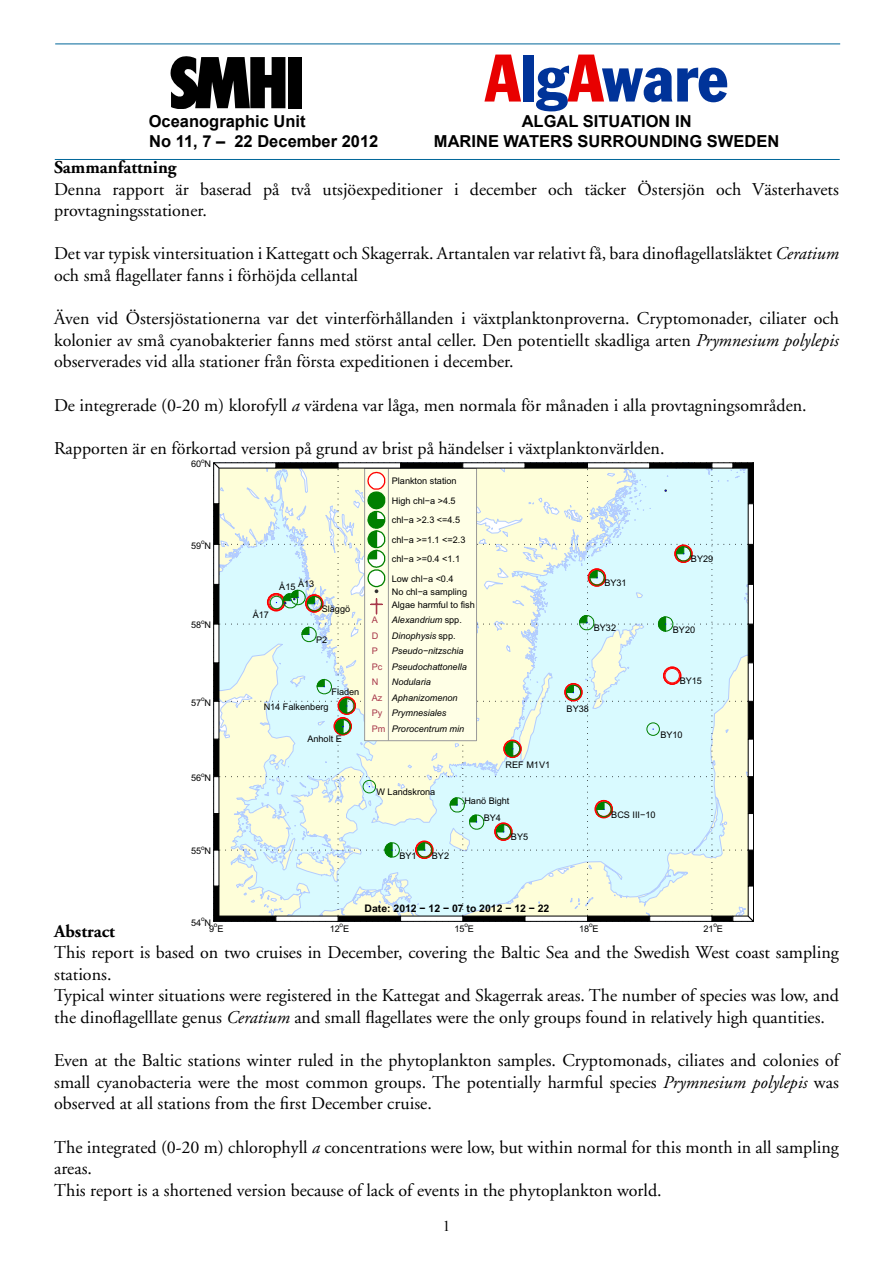
<style>
.page{position:relative;width:893px;height:1263px;background:#fff}
.page>*{position:absolute;margin:0;border:0;box-sizing:border-box;transform-origin:0 0}
.t1{font:condensed 66px "Franklin Gothic";color:#039}
.t2{font:18px/21.6px "Adobe Garamond";color:#000}
.t3{font:700 18px "Adobe Garamond";color:#000}
.t4{font:700 16.5px/19.8px "Arial";color:#000;text-align:center}
.t5{font:15px "Times New Roman";color:#000}
.t6{font:700 10.35px "Arial";color:#000}
.t7{font:9.15px/19.5px "Arial";color:#000}
.t8{font:italic 9.15px/15.5px "Arial";color:#000}
.t9{font:9.15px/15.5px "Arial";color:#a7374a}
.t10{font:6.45px "Arial";color:#000}
.s1{color:#e80000}
.s2{font-style:italic}
.s3{font-style:normal}
</style>
<div class="page">
<svg style="left:170px;top:56px;width:115px;height:52px"></svg>
<div style="left:288px;top:57px;width:14px;height:51px;background:#000"></div>
<hr style="left:55px;top:44px;width:785px;height:1px;background:#069">
<hr style="left:55px;top:159px;width:785px;height:1px;background:#069">
<svg style="left:213px;top:462px;width:541px;height:460px;background:#ddede3"></svg>
<h1 class="t1" style="left:485px;top:38px;width:245px"><span class="s1">A</span>lg<span class="s1">A</span>ware</h1>
<p class="t4" style="left:149px;top:112px;width:231px;text-align:left">Oceanographic Unit<br>No 11, 7 – 22 December 2012</p>
<p class="t3" style="left:54px;top:157px;width:124px">Sammanfattning</p>
<p class="t2" style="left:54px;top:179px;width:786px">Denna rapport är baserad på två utsjöexpeditioner i december och täcker Östersjön och Västerhavets provtagningsstationer.</p>
<p class="t2" style="left:54px;top:243px;width:786px">Det var typisk vintersituation i Kattegatt och Skagerrak. Artantalen var relativt få, bara dinoflagellatsläktet <span class="s2">Ceratium </span>och små flagellater fanns i förhöjda cellantal</p>
<p class="t2" style="left:54px;top:308px;width:786px;text-align:justify">Även vid Östersjöstationerna var det vinterförhållanden i växtplanktonproverna. Cryptomonader, ciliater och kolonier av små cyanobakterier fanns med störst antal celler. Den potentiellt skadliga arten <span class="s2">Prymnesium polylepis </span>observerades vid alla stationer från första expeditionen i december.</p>
<p class="t2" style="left:54px;top:395px;width:754px">De integrerade (0-20 m) klorofyll <span class="s2">a</span> värdena var låga, men normala för månaden i alla provtagningsområden.</p>
<p class="t2" style="left:54px;top:438px;width:612px">Rapporten är en förkortad version på grund av brist på händelser i växtplanktonvärlden.</p>
<p class="t4" style="left:434px;top:112px;width:347px">ALGAL SITUATION IN<br>MARINE WATERS SURROUNDING SWEDEN</p>
<p class="t10" style="left:201px;top:457px;width:5px">o</p>
<p class="t7" style="left:191px;top:454px;width:21px">60 N</p>
<p class="t10" style="left:201px;top:538px;width:5px">o</p>
<p class="t7" style="left:191px;top:536px;width:21px">59 N</p>
<p class="t10" style="left:201px;top:618px;width:5px">o</p>
<p class="t7" style="left:191px;top:616px;width:21px">58 N</p>
<p class="t10" style="left:201px;top:695px;width:5px">o</p>
<p class="t7" style="left:191px;top:693px;width:21px">57 N</p>
<p class="t10" style="left:201px;top:771px;width:5px">o</p>
<p class="t7" style="left:191px;top:768px;width:21px">56 N</p>
<p class="t10" style="left:201px;top:844px;width:5px">o</p>
<p class="t7" style="left:191px;top:842px;width:21px">55 N</p>
<p class="t7" style="left:392px;top:471px;width:75px">Plankton station<br>High chl−a &gt;4.5 chl−a &gt;2.3 &lt;=4.5 chl−a &gt;=1.1 &lt;=2.3 chl−a &gt;=0.4 &lt;1.1<br>Low chl−a &lt;0.4</p>
<p class="t7" style="left:392px;top:585px;width:85px;line-height:13.2px">No chl−a sampling<br>Algae harmful to fish</p>
<p class="t8" style="left:392px;top:613px;width:77px">Alexandrium <span class="s3">spp.<br></span>Dinophysis <span class="s3">spp.<br></span>Pseudo−nitzschia<br>Pseudochattonella<br>Nodularia<br>Aphanizomenon<br>Prymnesiales<br>Prorocentrum min</p>
<p class="t7" style="left:691px;top:549px;width:24px">BY29</p>
<p class="t7" style="left:279px;top:576px;width:36px">Å15 Å13</p>
<p class="t7" style="left:604px;top:573px;width:24px">BY31</p>
<p class="t7" style="left:322px;top:599px;width:30px">Släggö</p>
<p class="t7" style="left:316px;top:630px;width:13px">P2</p>
<p class="t7" style="left:253px;top:605px;width:18px">Å17</p>
<p class="t9" style="left:372px;top:613px;width:15px">A<br>D<br>P<br>Pc<br>N<br>Az<br>Py<br>Pm</p>
<p class="t7" style="left:594px;top:618px;width:24px">BY32</p>
<p class="t7" style="left:673px;top:620px;width:24px">BY20</p>
<p class="t7" style="left:680px;top:671px;width:24px">BY15</p>
<p class="t7" style="left:331px;top:682px;width:29px">Fladen</p>
<p class="t7" style="left:264px;top:697px;width:66px">N14 Falkenberg</p>
<p class="t7" style="left:567px;top:699px;width:24px">BY38</p>
<p class="t7" style="left:660px;top:725px;width:24px">BY10</p>
<p class="t7" style="left:307px;top:729px;width:36px">Anholt E</p>
<p class="t7" style="left:376px;top:782px;width:60px">W Landskrona</p>
<p class="t7" style="left:399px;top:846px;width:19px">BY1</p>
<p class="t7" style="left:432px;top:846px;width:19px">BY2</p>
<p class="t7" style="left:506px;top:755px;width:46px">REF M1V1</p>
<p class="t7" style="left:484px;top:792px;width:27px;line-height:17.2px;text-indent:-19px">Hanö Bight<br>BY4</p>
<p class="t7" style="left:511px;top:827px;width:19px">BY5</p>
<p class="t6" style="left:365px;top:902px;width:186px">Date: 2012 − 12 − 07 to 2012 − 12 − 22</p>
<p class="t7" style="left:611px;top:805px;width:46px">BCS III−10</p>
<p class="t10" style="left:201px;top:915px;width:5px">o</p>
<p class="t7" style="left:191px;top:913px;width:21px">54 N</p>
<p class="t3" style="left:54px;top:921px;width:62px">Abstract</p>
<p class="t2" style="left:54px;top:942px;width:786px">This report is based on two cruises in December, covering the Baltic Sea and the Swedish West coast sampling stations.<br>Typical winter situations were registered in the Kattegat and Skagerrak areas. The number of species was low, and the dinoflagelllate genus <span class="s2">Ceratium</span> and small flagellates were the only groups found in relatively high quantities.</p>
<p class="t2" style="left:54px;top:1050px;width:786px;text-align:justify">Even at the Baltic stations winter ruled in the phytoplankton samples. Cryptomonads, ciliates and colonies of small cyanobacteria were the most common groups. The potentially harmful species <span class="s2">Prymnesium polylepis</span> was observed at all stations from the first December cruise.</p>
<p class="t2" style="left:54px;top:1136px;width:786px">The integrated (0-20 m) chlorophyll <span class="s2">a</span> concentrations were low, but within normal for this month in all sampling areas.<br>This report is a shortened version because of lack of events in the phytoplankton world.</p>
<p class="t10" style="left:214px;top:921px;width:5px">o</p>
<p class="t7" style="left:330px;top:919px;width:21px">12 E</p>
<p class="t10" style="left:340px;top:921px;width:5px">o</p>
<p class="t7" style="left:454px;top:919px;width:21px">15 E</p>
<p class="t10" style="left:464px;top:921px;width:5px">o</p>
<p class="t7" style="left:579px;top:919px;width:21px">18 E</p>
<p class="t10" style="left:589px;top:921px;width:5px">o</p>
<p class="t7" style="left:703px;top:919px;width:21px">21 E</p>
<p class="t10" style="left:713px;top:921px;width:5px">o</p>
<p class="t7" style="left:209px;top:919px;width:16px">9 E</p>
<p class="t5" style="left:443px;top:1215px;width:9px">1</p>
</div>
